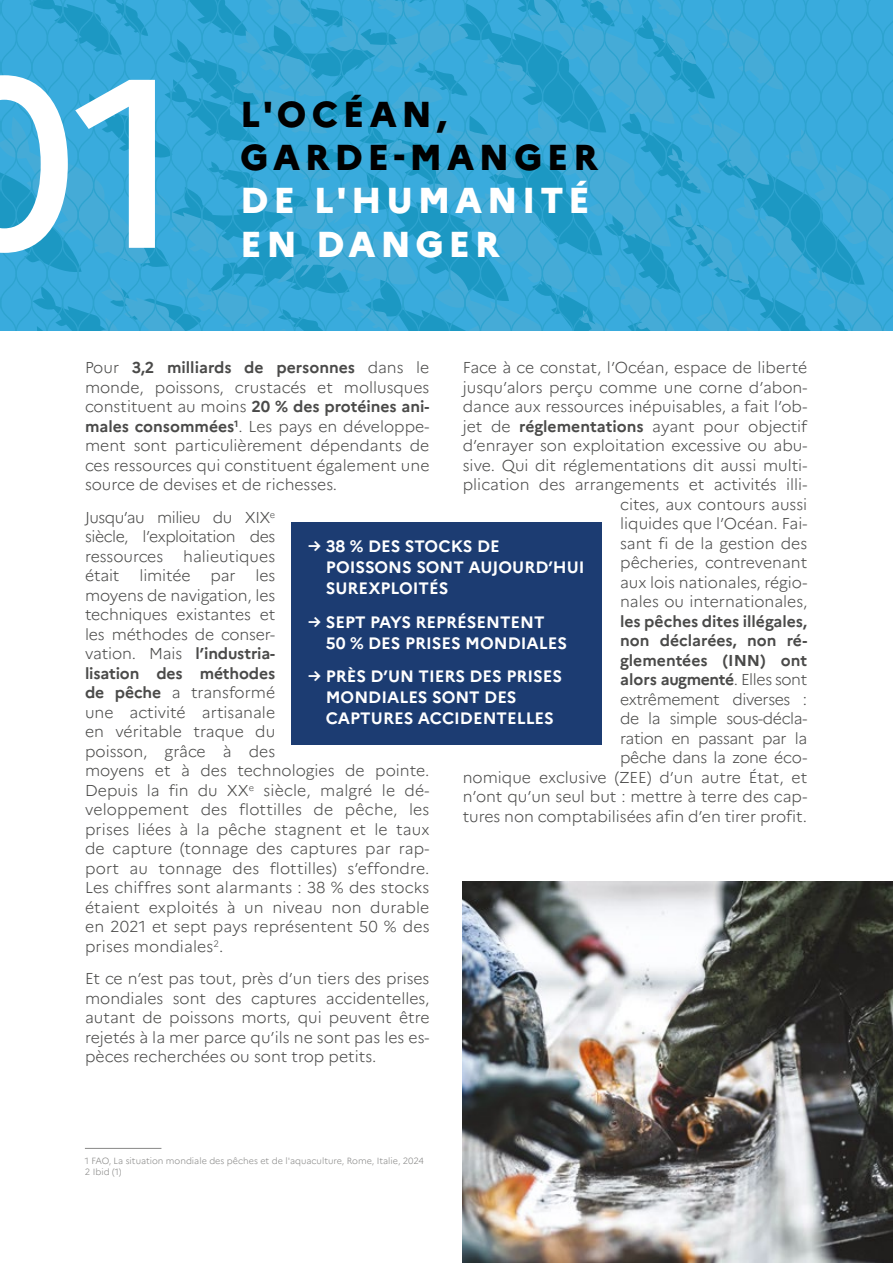
<style>
.page{position:relative;width:893px;height:1263px;background:#fff}
.page>*{position:absolute;margin:0;border:0;box-sizing:border-box;transform-origin:0 0}
.t1{font:500 240px "Marianne";color:#fff}
.t2{font:800 36px/43.2px "Marianne";letter-spacing:.13em;color:#000}
.t3{font:800 36px/43.2px "Marianne";letter-spacing:.13em;color:#fff}
.t4{font:700 16.5px/21px "Marianne";color:#fff}
.t5{font:300 15.75px/19.5px "Marianne";color:#4a4a49;text-align:justify}
.t6{font:300 9px/10.8px "Marianne";color:#878786}
.s1{font-weight:700}
</style>
<div class="page">
<img style="left:463px;top:882px;width:430px;height:381px">
<hr style="left:85px;top:1148px;width:76px;height:1px;background:#878786">
<div style="left:291px;top:522px;width:311px;height:223px;background:#1c3c72"></div>
<svg style="left:0;top:0;width:893px;height:331px;background:#35a6d5"></svg>
<h1 class="t1" style="left:-68px;top:68px;width:254px">01</h1>
<h2 class="t2" style="left:240px;top:94px;width:359px">L'OCÉAN,<br>GARDE-MANGER</h2>
<h2 class="t3" style="left:240px;top:180px;width:351px">DE L'HUMANITÉ<br>EN DANGER</h2>
<p class="t5" style="left:85px;top:359px;width:346px">Pour <span class="s1">3,2 milliards de personnes</span> dans le monde, poissons, crustacés et mollusques constituent au moins <span class="s1">20 % des protéines ani&shy;males consommées</span><sup>1</sup>. Les pays en développe&shy;ment sont particulièrement dépendants de ces ressources qui constituent également une source de devises et de richesses.</p>
<p class="t5" style="left:85px;top:508px;width:192px">Jusqu’au milieu du XIX<sup>e </sup>siècle, l’exploitation des ressources</p>
<p class="t5" style="left:463px;top:359px;width:346px;text-align:right">Face à ce constat, l’Océan, espace de liberté jusqu’alors perçu comme une corne d’abon&shy;dance aux ressources inépuisables, a fait l’ob&shy;jet de <span class="s1">réglementations</span> ayant pour objectif d’enrayer son exploitation excessive ou abu&shy;sive. Qui dit réglementations dit aussi multi&shy;plication des arrangements et activités illi&shy;cites, aux contours aussi<br>liquides que l’Océan. Fai-<br>sant fi de la gestion des<br>pêcheries, contrevenant<br>aux lois nationales, régio-<br>nales ou internationales,</p>
<p class="t5" style="left:463px;top:612px;width:346px;text-align:right"><span class="s1">les pêches dites illégales,<br>non déclarées, non ré-<br>glementées (INN) ont<br>alors augmenté</span>. Elles sont<br>extrêmement diverses :<br>de la simple sous-décla-<br>ration en passant par la<br>pêche dans la zone éco-<br>nomique exclusive (ZEE) d’un autre État, et n’ont qu’un seul but : mettre à terre des cap&shy;tures non comptabilisées afin d’en tirer profit.</p>
<p class="t4" style="left:326px;top:536px;width:260px;text-indent:-18px">→ 38 % DES STOCKS DE<br>POISSONS SONT AUJOURD’HUI<br>SUREXPLOITÉS</p>
<p class="t4" style="left:326px;top:612px;width:243px;text-indent:-18px">→ SEPT PAYS REPRÉSENTENT<br>50 % DES PRISES MONDIALES</p>
<p class="t4" style="left:326px;top:666px;width:238px;text-indent:-18px">→ PRÈS D’UN TIERS DES PRISES<br>MONDIALES SONT DES<br>CAPTURES ACCIDENTELLES</p>
<p class="t5" style="left:183px;top:547px;width:93px">halieutiques</p>
<p class="t5" style="left:85px;top:566px;width:36px">était</p>
<p class="t5" style="left:139px;top:566px;width:53px">limitée</p>
<p class="t5" style="left:210px;top:566px;width:27px">par</p>
<p class="t5" style="left:85px;top:566px;width:346px;text-align:left;text-indent:170px">les<br>moyens de navigation, les<br>techniques existantes et<br>les méthodes de conser-<br>vation. Mais <span class="s1">l’industria-<br>lisation des méthodes<br>de pêche</span> a transformé<br>une activité artisanale<br>en véritable traque du<br>poisson, grâce à des<br>moyens et à des technologies de pointe.<br>Depuis la fin du XX<sup>e</sup> siècle, malgré le dé&shy;veloppement des flottilles de pêche, les prises liées à la pêche stagnent et le taux de capture (tonnage des captures par rap&shy;port au tonnage des flottilles) s’effondre.<br>Les chiffres sont alarmants : 38 % des stocks étaient exploités à un niveau non durable en 2021 et sept pays représentent 50 % des prises mondiales<sup>2</sup>.</p>
<p class="t5" style="left:85px;top:969px;width:346px">Et ce n’est pas tout, près d’un tiers des prises mondiales sont des captures accidentelles, autant de poissons morts, qui peuvent être rejetés à la mer parce qu’ils ne sont pas les es&shy;pèces recherchées ou sont trop petits.</p>
<p class="t6" style="left:85px;top:1156px;width:341px">1 FAO, La situation mondiale des pêches et de l'aquaculture, Rome, Italie, 2024<br>2 Ibid (1)</p>
</div>
